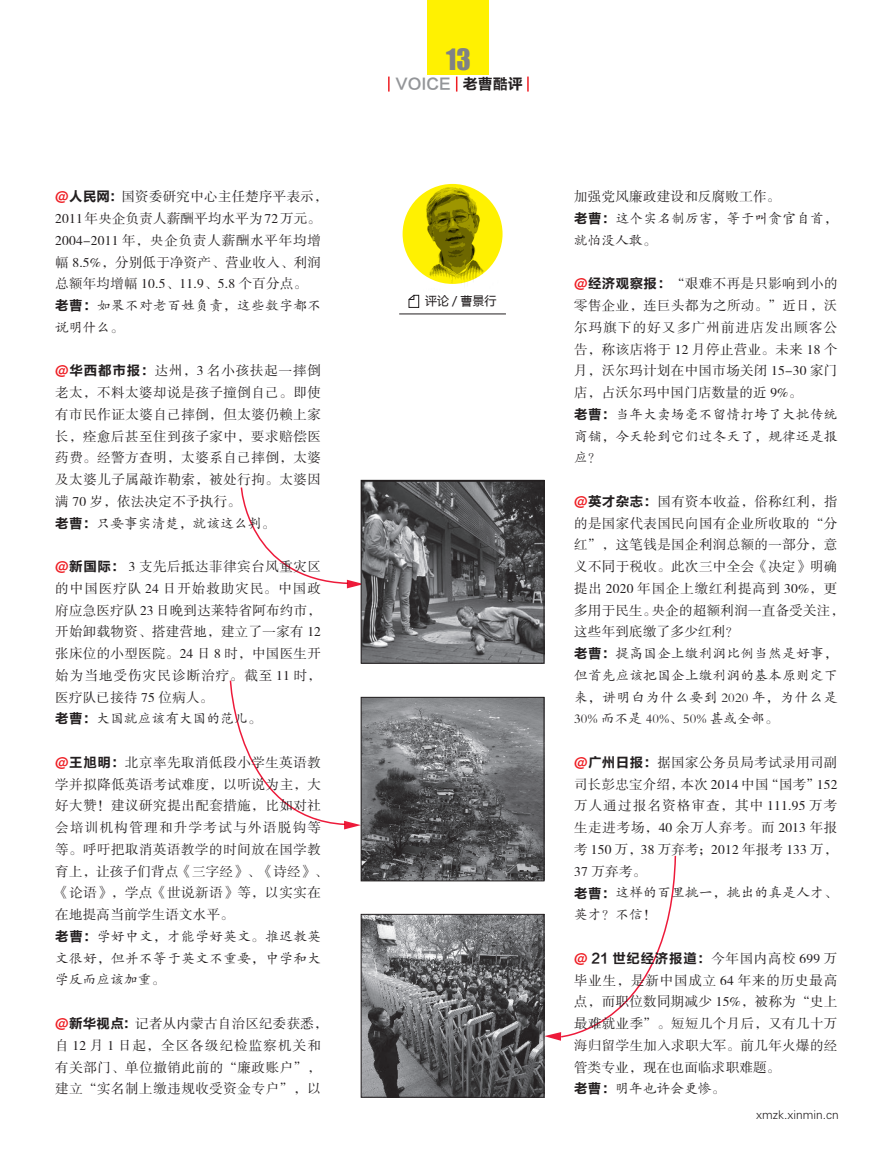
<style>
.page{position:relative;width:893px;height:1157px;background:#fff}
.page>*{position:absolute;margin:0;border:0;box-sizing:border-box;transform-origin:0 0}
.t1{font:27px "Impact";color:#808285}
.t2{font:15px "FZLTCHK GBK1 0";color:#939598}
.t3{font:13.5px/21.8px "FZSSJW GB1 0";letter-spacing:.03em;color:#231f20;text-align:justify}
.t4{font:13.5px/21.8px "FZKTJW GB1 0";letter-spacing:.03em;color:#231f20}
.t5{font:12px "FZXH1 JW GB1 0";color:#231f20}
.t6{font:12px "Microsoft Ya Hei";color:#231f20}
.s1{font-family:"FZYDCHJW GB1 0";color:#ee1d23}
.s2{font-family:"FZLTCHJW GB1 0"}
.s3{font-family:"FZLTCHJW GB1 0";color:#231f20}
</style>
<div class="page">
<div style="left:428px;top:0;width:61px;height:74px;background:#fff101"></div>
<svg style="left:456px;top:77px;width:1px;height:15px"></svg>
<svg style="left:527px;top:77px;width:2px;height:15px"></svg>
<svg style="left:388px;top:77px;width:2px;height:15px"></svg>
<hr style="left:399px;top:314px;width:107px;height:1px;background:#231f20">
<svg style="left:408px;top:295px;width:11px;height:13px"></svg>
<img style="left:415px;top:183px;width:85px;height:101px">
<svg style="left:403px;top:184px;width:100px;height:100px;background:#c2b802"></svg>
<svg style="left:240px;top:486px;width:121px;height:102px"></svg>
<svg style="left:544px;top:854px;width:133px;height:186px"></svg>
<img style="left:363px;top:482px;width:179px;height:179px">
<div style="left:361px;top:480px;width:183px;height:183px;border:1px solid #231f20"></div>
<img style="left:363px;top:916px;width:179px;height:179px">
<div style="left:361px;top:914px;width:183px;height:183px;border:1px solid #231f20"></div>
<img style="left:363px;top:699px;width:179px;height:180px">
<div style="left:361px;top:697px;width:183px;height:184px;border:1px solid #231f20"></div>
<svg style="left:229px;top:680px;width:132px;height:149px"></svg>
<p class="t3" style="left:55px;top:186px;width:274px;text-align:left"><span class="s1">＠</span><span class="s2">人民网：</span>国资委研究中心主任楚序平表示，<br>2011年央企负责人薪酬平均水平为 72万元。<br>2004-2011 年，央企负责人薪酬水平年均增幅 8.5%，分别低于净资产、营业收入、利润总额年均增幅 10.5、11.9、5.8 个百分点。</p>
<p class="t4" style="left:55px;top:295px;width:267px"><span class="s2">老曹：</span>如果不对老百姓负责，这些数字都不说明什么。</p>
<p class="t3" style="left:55px;top:360px;width:267px"><span class="s1">＠</span><span class="s2">华西都市报：</span>达州，3 名小孩扶起一摔倒老太，不料太婆却说是孩子撞倒自己。即使有市民作证太婆自己摔倒，但太婆仍赖上家长，痊愈后甚至住到孩子家中，要求赔偿医药费。经警方查明，太婆系自己摔倒，太婆及太婆儿子属敲诈勒索，被处行拘。太婆因满 70 岁，依法决定不予执行。</p>
<p class="t4" style="left:55px;top:512px;width:222px"><span class="s2">老曹：</span>只要事实清楚，就该这么判。</p>
<p class="t3" style="left:55px;top:556px;width:267px"><span class="s1">＠</span><span class="s2">新国际：</span>３支先后抵达菲律宾台风重灾区的中国医疗队 24 日开始救助灾民。中国政府应急医疗队 23 日晚到达莱特省阿布约市，开始卸载物资、搭建营地，建立了一家有 12张床位的小型医院。24 日 8 时，中国医生开始为当地受伤灾民诊断治疗。截至 11 时，医疗队已接待 75 位病人。</p>
<p class="t4" style="left:55px;top:708px;width:208px"><span class="s2">老曹：</span>大国就应该有大国的范儿。</p>
<p class="t3" style="left:55px;top:752px;width:274px;text-align:left"><span class="s1">＠</span><span class="s2">王旭明：</span>北京率先取消低段小学生英语教学并拟降低英语考试难度，以听说为主，大好大赞！建议研究提出配套措施，比如对社会培训机构管理和升学考试与外语脱钩等等。呼吁把取消英语教学的时间放在国学教育上，让孩子们背点《三字经》、《诗经》、《论语》，学点《世说新语》等，以实实在在地提高当前学生语文水平。</p>
<p class="t4" style="left:55px;top:925px;width:267px;text-align:justify"><span class="s2">老曹：</span>学好中文，才能学好英文。推迟教英文很好，但并不等于英文不重要，中学和大学反而应该加重。</p>
<p class="t3" style="left:55px;top:1013px;width:274px;text-align:left"><span class="s1">＠</span><span class="s2">新华视点：</span>记者从内蒙古自治区纪委获悉，自 12 月 1 日起，全区各级纪检监察机关和有关部门、单位撤销此前的“廉政账户”，建立“实名制上缴违规收受资金专户”，以</p>
<h1 class="t1" style="left:446px;top:38px;width:26px">13</h1>
<p class="t2" style="left:395px;top:76px;width:129px">VOICE <span class="s3">老曹酷评</span></p>
<p class="t6" style="left:425px;top:293px;width:73px">评论 / 曹景行</p>
<p class="t3" style="left:574px;top:186px;width:208px">加强党风廉政建设和反腐败工作。</p>
<p class="t4" style="left:574px;top:208px;width:265px"><span class="s2">老曹：</span>这个实名制厉害，等于叫贪官自首，就怕没人敢。</p>
<p class="t3" style="left:574px;top:273px;width:265px"><span class="s1">＠</span><span class="s2">经济观察报：</span>“艰难不再是只影响到小的零售企业，连巨头都为之所动。”近日，沃尔玛旗下的好又多广州前进店发出顾客公告，称该店将于 12 月停止营业。未来 18 个月，沃尔玛计划在中国市场关闭 15-30 家门店，占沃尔玛中国门店数量的近 9%。</p>
<p class="t4" style="left:574px;top:403px;width:265px;text-align:justify"><span class="s2">老曹：</span>当年大卖场毫不留情打垮了大批传统商铺，今天轮到它们过冬天了，规律还是报应？</p>
<p class="t3" style="left:574px;top:491px;width:272px;text-align:left"><span class="s1">＠</span><span class="s2">英才杂志：</span>国有资本收益，俗称红利，指的是国家代表国民向国有企业所收取的“分红”，这笔钱是国企利润总额的一部分，意义不同于税收。此次三中全会《决定》明确提出 2020 年国企上缴红利提高到 30%，更多用于民生。央企的超额利润一直备受关注，这些年到底缴了多少红利？</p>
<p class="t4" style="left:574px;top:643px;width:265px;text-align:justify"><span class="s2">老曹：</span>提高国企上缴利润比例当然是好事，但首先应该把国企上缴利润的基本原则定下来，讲明白为什么要到 2020 年，为什么是30% 而不是 40%、50% 甚或全部。</p>
<p class="t3" style="left:574px;top:752px;width:265px"><span class="s1">＠</span><span class="s2">广州日报：</span>据国家公务员局考试录用司副司长彭忠宝介绍，本次 2014 中国“国考”152万人通过报名资格审查，其中 111.95 万考生走进考场，40 余万人弃考。而 2013 年报考 150 万，38 万弃考；2012 年报考 133 万，37 万弃考。</p>
<p class="t4" style="left:574px;top:882px;width:265px"><span class="s2">老曹：</span>这样的百里挑一，挑出的真是人才、英才？不信！</p>
<p class="t3" style="left:574px;top:948px;width:265px"><span class="s1">＠</span> <span class="s2">21 世纪经济报道：</span>今年国内高校 699 万毕业生，是新中国成立 64 年来的历史最高点，而职位数同期减少 15%，被称为“史上最难就业季”。短短几个月后，又有几十万海归留学生加入求职大军。前几年火爆的经管类专业，现在也面临求职难题。</p>
<p class="t4" style="left:574px;top:1078px;width:153px"><span class="s2">老曹：</span>明年也许会更惨。</p>
<p class="t5" style="left:756px;top:1108px;width:84px">xmzk.xinmin.cn</p>
</div>
